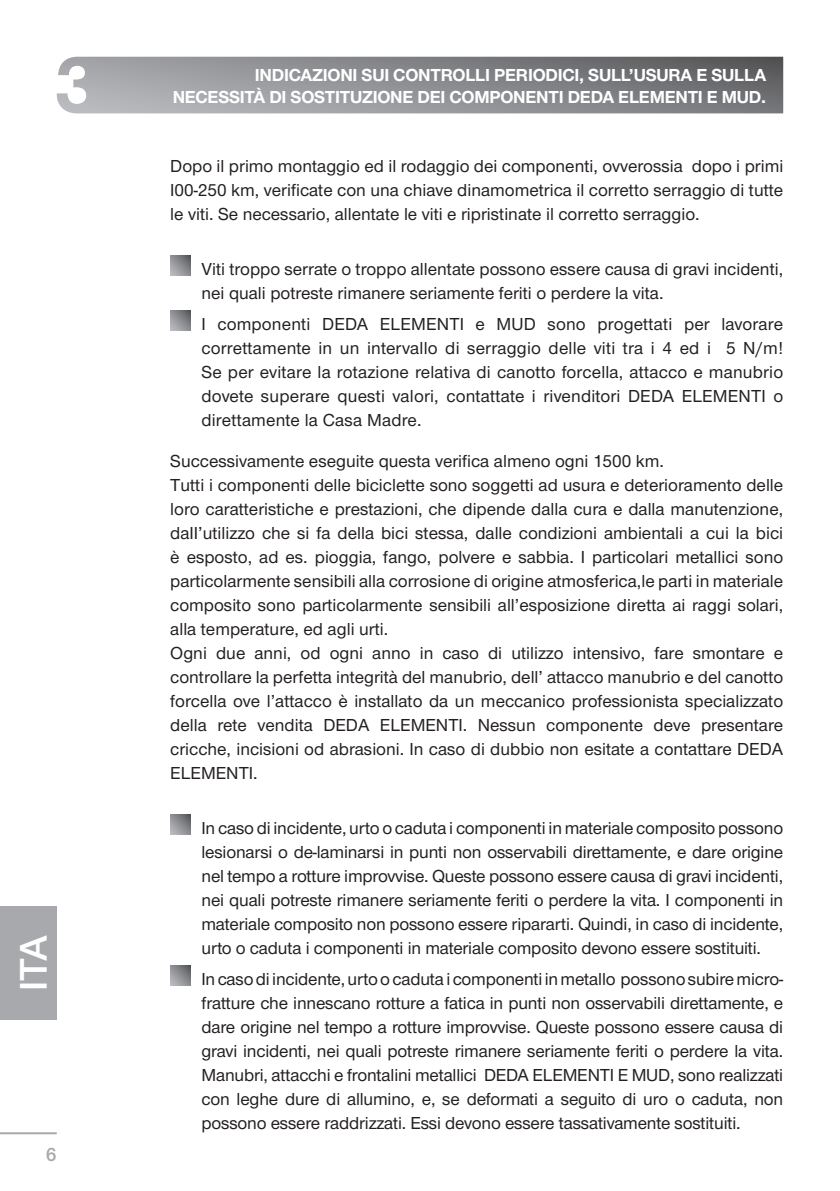
<style>
.page{position:relative;width:840px;height:1191px;background:#fff}
.page>*{position:absolute;margin:0;border:0;box-sizing:border-box;transform-origin:0 0}
.t1{font:40px "Nimbus San Nov Sem Bol";color:#fff}
.t2{font:20px "Nimbus San Nov Sem Bol";color:#a8a9ad}
.t3{font:500 18px/24px "Nimbus San Nov";color:#231f20;text-align:justify}
.t4{font:700 18px/22px "Nimbus San Nov";letter-spacing:-.015em;color:#fff;text-align:right}
</style>
<div class="page">
<hr style="left:0;top:1132px;width:57px;height:2px;background:#a8a9ad">
<div style="left:0;top:906px;width:57px;height:113px;background:#a8a9ad"></div>
<svg style="left:57px;top:57px;width:725px;height:56px;background:#8d8f92"></svg>
<svg style="left:170px;top:255px;width:20px;height:20px"></svg>
<svg style="left:170px;top:310px;width:20px;height:20px"></svg>
<svg style="left:170px;top:814px;width:20px;height:20px"></svg>
<svg style="left:170px;top:965px;width:20px;height:20px"></svg>
<h1 class="t1" style="left:10px;top:991px;width:57px;rotate:-90deg">ita</h1>
<p class="t2" style="left:46px;top:1142px;width:12px">6</p>
<p class="t4" style="left:172px;top:64px;width:594px">INDICAZIONI SUI CONTROLLI PERIODICI, SULL’USURA E SULLA<br>NECESSITÀ DI SOSTITUZIONE DEI COMPONENTI DEDA ELEMENTI E MUD.</p>
<p class="t3" style="left:170px;top:154px;width:614px">Dopo il primo montaggio ed il rodaggio dei componenti, ovverossia dopo i primi I00-250 km, verificate con una chiave dinamometrica il corretto serraggio di tutte le viti. Se necessario, allentate le viti e ripristinate il corretto serraggio.</p>
<p class="t3" style="left:201px;top:257px;width:583px">Viti troppo serrate o troppo allentate possono essere causa di gravi incidenti, nei quali potreste rimanere seriamente feriti o perdere la vita.</p>
<p class="t3" style="left:201px;top:312px;width:583px">I componenti DEDA ELEMENTI e MUD sono progettati per lavorare correttamente in un intervallo di serraggio delle viti tra i 4 ed i 5 N/m!<br>Se per evitare la rotazione relativa di canotto forcella, attacco e manubrio dovete superare questi valori, contattate i rivenditori DEDA ELEMENTI o direttamente la Casa Madre.</p>
<p class="t3" style="left:170px;top:449px;width:614px;text-align:left">Successivamente eseguite questa verifica almeno ogni 1500 km.<br>Tutti i componenti delle biciclette sono soggetti ad usura e deterioramento delle loro caratteristiche e prestazioni, che dipende dalla cura e dalla manutenzione, daII’utilizzo che si fa della bici stessa, dalle condizioni ambientali a cui la bici è esposto, ad es. pioggia, fango, polvere e sabbia. I particolari metallici sono particolarmente sensibili alla corrosione di origine atmosferica,le parti in materiale composito sono particolarmente sensibili all’esposizione diretta ai raggi solari, alla temperature, ed agli urti.<br>Ogni due anni, od ogni anno in caso di utilizzo intensivo, fare smontare e controllare la perfetta integrità del manubrio, dell’ attacco manubrio e del canotto forcella ove l’attacco è installato da un meccanico professionista specializzato della rete vendita DEDA ELEMENTI. Nessun componente deve presentare cricche, incisioni od abrasioni. In caso di dubbio non esitate a contattare DEDA ELEMENTI.</p>
<p class="t3" style="left:201px;top:816px;width:583px">In caso di incidente, urto o caduta i componenti in materiale composito possono lesionarsi o de-laminarsi in punti non osservabili direttamente, e dare origine nel tempo a rotture improvvise. Queste possono essere causa di gravi incidenti, nei quali potreste rimanere seriamente feriti o perdere la vita. I componenti in materiale composito non possono essere ripararti. Quindi, in caso di incidente, urto o caduta i componenti in materiale composito devono essere sostituiti.</p>
<p class="t3" style="left:201px;top:967px;width:583px">In caso di incidente, urto o caduta i componenti in metallo possono subire micro&shy;fratture che innescano rotture a fatica in punti non osservabili direttamente, e dare origine nel tempo a rotture improvvise. Queste possono essere causa di gravi incidenti, nei quali potreste rimanere seriamente feriti o perdere la vita.<br>Manubri, attacchi e frontalini metallici DEDA ELEMENTI E MUD, sono realizzati con leghe dure di allumino, e, se deformati a seguito di uro o caduta, non possono essere raddrizzati. Essi devono essere tassativamente sostituiti.</p>
</div>
